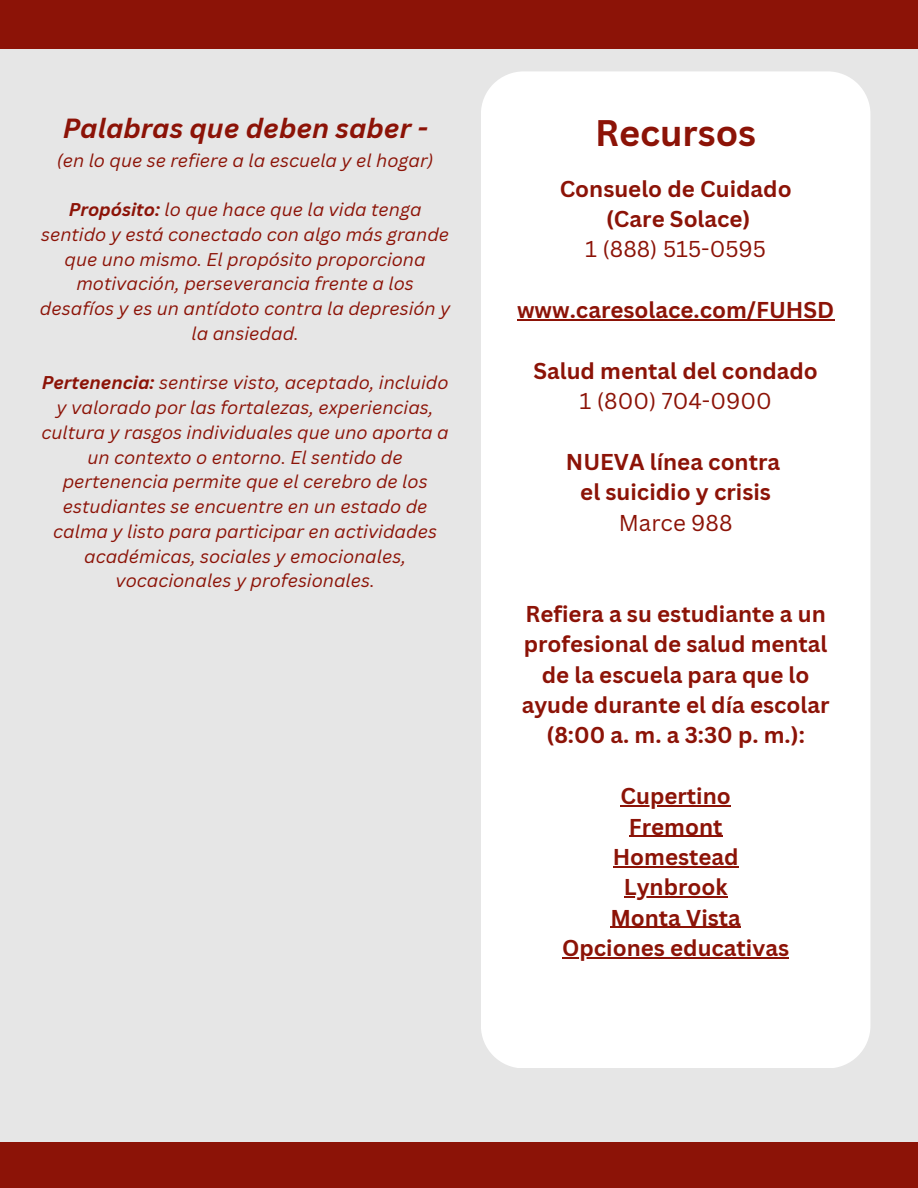
<style>
.page{position:relative;width:918px;height:1188px;background:#e6e6e6}
.page>*{position:absolute;margin:0;border:0;box-sizing:border-box;transform-origin:0 0}
.t1{font:700 36px "Canva Sans";color:#8c1307}
.t2{font:italic 700 27px "Canva Sans";color:#8c1307}
.t3{font:700 22.35px/30.3px "Canva Sans";color:#8c1307;text-align:center}
.t4{font:italic 18px/24.8px "Canva Sans";color:#8c1307;text-align:center}
.s1{font-weight:700}
.s2{font-weight:400}
</style>
<div class="page">
<div style="left:0;top:1143px;width:918px;height:45px;background:#8c1307"></div>
<div style="left:0;top:0;width:918px;height:48px;background:#8c1307"></div>
<div style="left:481px;top:71px;width:389px;height:997px;background:#fff"></div>
<hr style="left:517px;top:319px;width:317px;height:1px;background:#8c1307">
<hr style="left:621px;top:805px;width:110px;height:1px;background:#8c1307">
<hr style="left:629px;top:836px;width:93px;height:1px;background:#8c1307">
<hr style="left:613px;top:866px;width:126px;height:1px;background:#8c1307">
<hr style="left:624px;top:896px;width:104px;height:2px;background:#8c1307">
<hr style="left:610px;top:927px;width:131px;height:1px;background:#8c1307">
<hr style="left:562px;top:957px;width:227px;height:1px;background:#8c1307">
<h2 class="t2" style="left:63px;top:110px;width:367px">Palabras que deben saber -</h2>
<h3 class="t1" style="left:595px;top:108px;width:162px">Recursos</h3>
<h2 class="t4" style="left:57px;top:147px;width:378px">(en lo que se refiere a la escuela y el hogar)</h2>
<p class="t4" style="left:40px;top:197px;width:412px"><span class="s1">Propósito:</span> lo que hace que la vida tenga sentido y está conectado con algo más grande que uno mismo. El propósito proporciona motivación, perseverancia frente a los desafíos y es un antídoto contra la depresión y la ansiedad.</p>
<p class="t4" style="left:41px;top:370px;width:409px"><span class="s1">Pertenencia:</span> sentirse visto, aceptado, incluido y valorado por las fortalezas, experiencias, cultura y rasgos individuales que uno aporta a un contexto o entorno. El sentido de pertenencia permite que el cerebro de los estudiantes se encuentre en un estado de calma y listo para participar en actividades académicas, sociales y emocionales, vocacionales y profesionales.</p>
<p class="t3" style="left:560px;top:173px;width:233px">Consuelo de Cuidado (Care Solace)<br><span class="s2">1 (888) 515-0595</span></p>
<p class="t3" style="left:517px;top:294px;width:319px">www.caresolace.com/FUHSD</p>
<p class="t3" style="left:533px;top:355px;width:286px">Salud mental del condado<br><span class="s2">1 (800) 704-0900</span></p>
<p class="t3" style="left:566px;top:446px;width:216px">NUEVA línea contra el suicidio y crisis<br><span class="s2">Marce 988</span></p>
<h1 class="t3" style="left:522px;top:598px;width:309px">Refiera a su estudiante a un profesional de salud mental de la escuela para que lo ayude durante el día escolar (8:00 a. m. a 3:30 p. m.):</h1>
<h3 class="t3" style="left:613px;top:780px;width:127px">Cupertino<br>Fremont<br>Homestead</h3>
<h2 class="t3" style="left:610px;top:871px;width:132px">Lynbrook<br>Monta Vista</h2>
<h3 class="t3" style="left:562px;top:932px;width:228px">Opciones educativas</h3>
</div>
